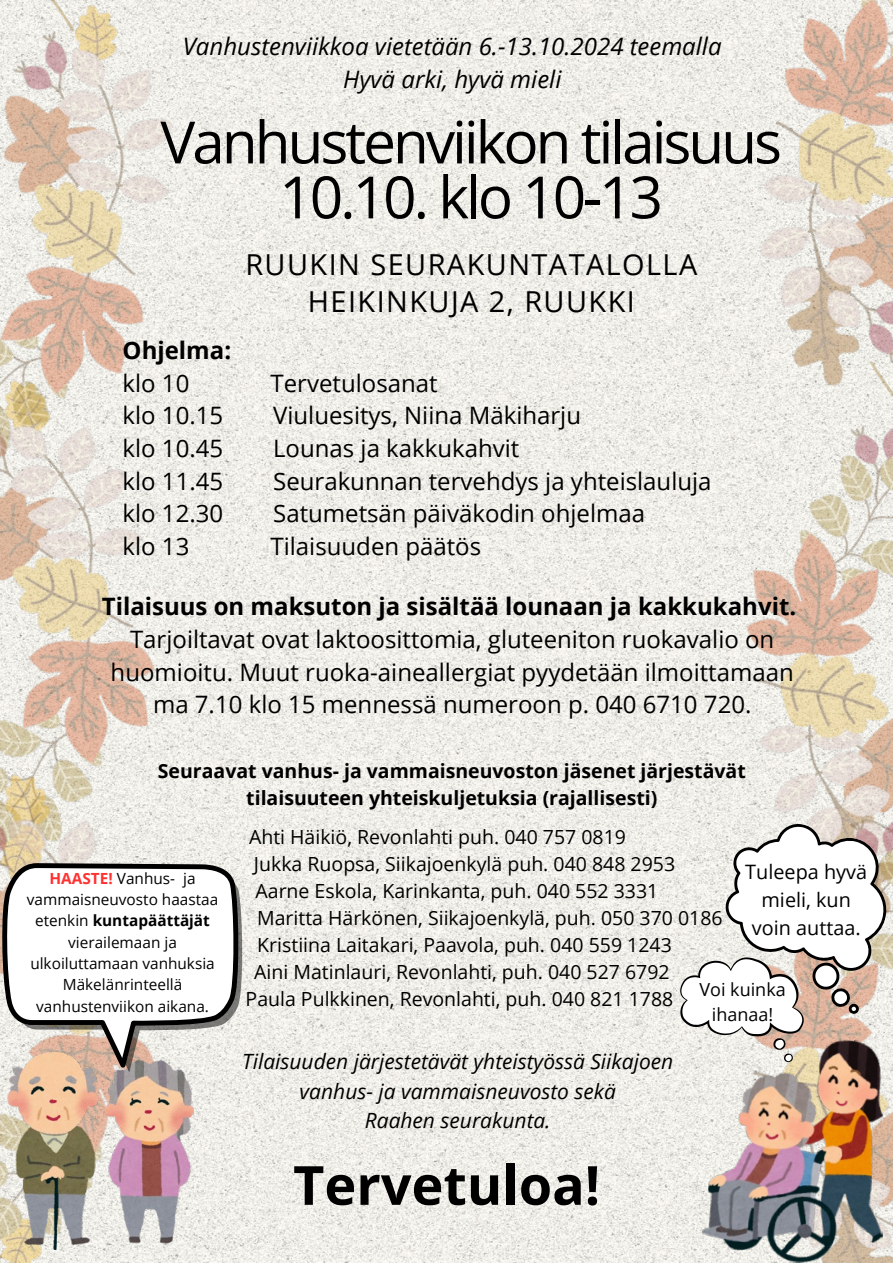
<style>
.page{position:relative;width:893px;height:1263px;background:#fff}
.page>*{position:absolute;margin:0;border:0;box-sizing:border-box;transform-origin:0 0}
.t1{font:58.35px/54.9px "Open Sans";letter-spacing:-.05em;color:#000;text-align:center}
.t2{font:700 54px "Open Sans";color:#000}
.t3{font:28.95px/37.2px "Open Sans";letter-spacing:.05em;color:#000;text-align:center}
.t4{font:24px/32.7px "Open Sans";color:#000;text-align:center}
.t5{font:italic 24px/32.5px "Open Sans";color:#000;text-align:center}
.t6{font:700 24px "Open Sans";color:#000}
.t7{font:italic 21px/29.2px "Open Sans";color:#000;text-align:center}
.t8{font:19.8px/27.8px "Open Sans";color:#000;text-align:center}
.t9{font:19.5px "Open Sans";color:#000}
.t10{font:700 19.5px/27px "Open Sans";color:#000;text-align:center}
.t11{font:18px/24.8px "Open Sans";color:#000;text-align:center}
.t12{font:15.3px/21.5px "Open Sans";color:#000;text-align:center}
.s1{font-weight:700;color:#ff3131}
.s2{font-weight:700}
</style>
<div class="page">
<img style="left:270px;top:0;width:362px;height:1263px">
<img style="left:620px;top:354px;width:273px;height:394px">
<img style="left:632px;top:0;width:261px;height:513px">
<img style="left:620px;top:748px;width:273px;height:515px">
<img style="left:0;top:472px;width:270px;height:271px">
<img style="left:0;top:0;width:285px;height:472px">
<img style="left:0;top:743px;width:270px;height:520px">
<img style="left:700px;top:1034px;width:192px;height:229px">
<img style="left:8px;top:1072px;width:185px;height:178px">
<svg style="left:681px;top:822px;width:208px;height:240px"></svg>
<svg style="left:238px;top:873px;width:6px;height:199px"></svg>
<svg style="left:3px;top:863px;width:235px;height:209px"></svg>
<p class="t5" style="left:183px;top:29px;width:540px">Vanhustenviikkoa vietetään 6.-13.10.2024 teemalla<br>Hyvä arki, hyvä mieli</p>
<h1 class="t1" style="left:160px;top:113px;width:623px">Vanhustenviikon tilaisuus<br>10.10. klo 10-13</h1>
<p class="t3" style="left:245px;top:245px;width:453px">RUUKIN SEURAKUNTATALOLLA<br>HEIKINKUJA 2, RUUKKI</p>
<p class="t6" style="left:123px;top:333px;width:110px">Ohjelma:</p>
<p class="t4" style="left:123px;top:366px;width:68px">klo 10</p>
<p class="t4" style="left:271px;top:366px;width:169px">Tervetulosanat</p>
<p class="t4" style="left:123px;top:399px;width:102px">klo 10.15</p>
<p class="t4" style="left:273px;top:399px;width:309px">Viuluesitys, Niina Mäkiharju</p>
<p class="t4" style="left:123px;top:431px;width:102px">klo 10.45</p>
<p class="t4" style="left:273px;top:431px;width:248px">Lounas ja kakkukahvit</p>
<p class="t4" style="left:123px;top:464px;width:102px">klo 11.45</p>
<p class="t4" style="left:273px;top:464px;width:440px">Seurakunnan tervehdys ja yhteislauluja</p>
<p class="t4" style="left:123px;top:497px;width:102px">klo 12.30</p>
<p class="t4" style="left:273px;top:497px;width:373px">Satumetsän päiväkodin ohjelmaa</p>
<p class="t4" style="left:123px;top:529px;width:68px">klo 13</p>
<p class="t4" style="left:271px;top:529px;width:212px">Tilaisuuden päätös</p>
<p class="t6" style="left:102px;top:590px;width:696px">Tilaisuus on maksuton ja sisältää lounaan ja kakkukahvit.</p>
<p class="t4" style="left:111px;top:622px;width:685px">Tarjoiltavat ovat laktoosittomia, gluteeniton ruokavalio on huomioitu. Muut ruoka-aineallergiat pyydetään ilmoittamaan ma 7.10 klo 15 mennessä numeroon p. 040 6710 720.</p>
<p class="t10" style="left:158px;top:757px;width:589px">Seuraavat vanhus- ja vammaisneuvoston jäsenet järjestävät tilaisuuteen yhteiskuljetuksia (rajallisesti)</p>
<p class="t9" style="left:249px;top:823px;width:379px">Ahti Häikiö, Revonlahti puh. 040 757 0819</p>
<p class="t9" style="left:254px;top:850px;width:423px">Jukka Ruopsa, Siikajoenkylä puh. 040 848 2953</p>
<p class="t9" style="left:255px;top:877px;width:404px">Aarne Eskola, Karinkanta, puh. 040 552 3331</p>
<p class="t9" style="left:257px;top:904px;width:467px">Maritta Härkönen, Siikajoenkylä, puh. 050 370 0186</p>
<p class="t9" style="left:257px;top:931px;width:416px">Kristiina Laitakari, Paavola, puh. 040 559 1243</p>
<p class="t9" style="left:254px;top:958px;width:417px">Aini Matinlauri, Revonlahti, puh. 040 527 6792</p>
<p class="t9" style="left:246px;top:985px;width:429px">Paula Pulkkinen, Revonlahti, puh. 040 821 1788</p>
<p class="t8" style="left:745px;top:858px;width:123px">Tuleepa hyvä mieli, kun voin auttaa.</p>
<p class="t12" style="left:27px;top:867px;width:193px"><span class="s1">HAASTE!</span> Vanhus- ja vammaisneuvosto haastaa etenkin <span class="s2">kuntapäättäjät </span>vierailemaan ja ulkoiluttamaan vanhuksia<br>Mäkelänrinteellä vanhustenviikon aikana.</p>
<p class="t11" style="left:699px;top:976px;width:88px">Voi kuinka ihanaa!</p>
<p class="t7" style="left:242px;top:1046px;width:433px">Tilaisuuden järjestetävät yhteistyössä Siikajoen vanhus- ja vammaisneuvosto sekä<br>Raahen seurakunta.</p>
<h2 class="t2" style="left:293px;top:1147px;width:309px">Tervetuloa!</h2>
</div>
